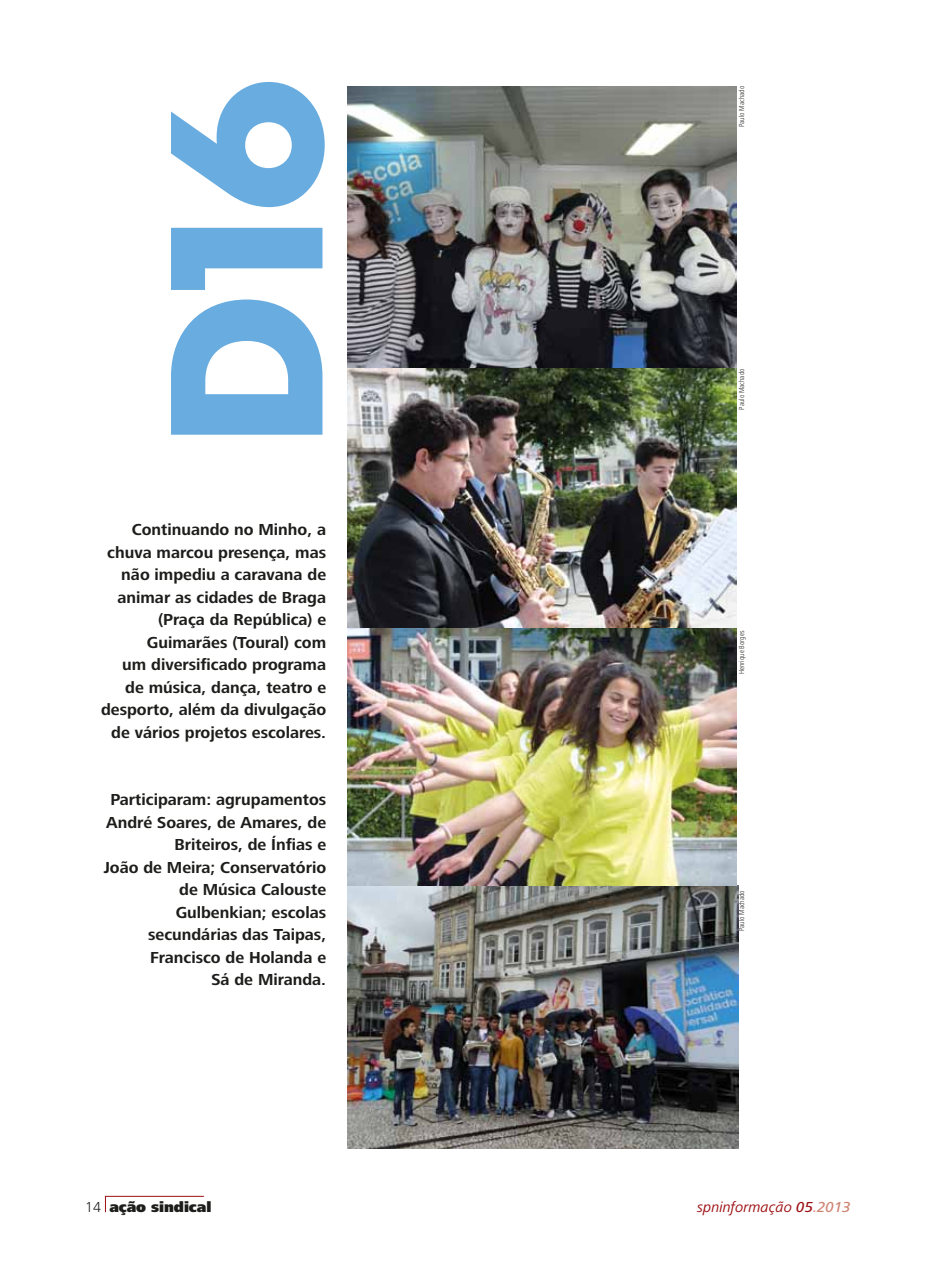
<style>
.page{position:relative;width:936px;height:1276px;background:#fff}
.page>*{position:absolute;margin:0;border:0;box-sizing:border-box;transform-origin:0 0}
.t1{font:222.6px "Neutra Disp Titling";color:#69acdf}
.t2{font:700 16.5px/22.5px "Frutiger Next LT";color:#1d1d1b;text-align:right}
.t3{font:italic 15px "Frutiger Next LT";color:#9d0f12}
.t4{font:900 15px "Frutiger Next LT";color:#1d1d1b}
.t5{font:300 15px "Frutiger Next LT";color:#1d1d1b}
.t6{font:300 condensed 7.5px "Frutiger Next LT";color:#1d1d1b}
.s1{font-weight:500}
.s2{font-weight:500;color:#cf8471}
</style>
<div class="page">
<svg style="left:105px;top:1195px;width:99px;height:18px"></svg>
<img style="left:347px;top:86px;width:389px;height:283px">
<img style="left:347px;top:369px;width:389px;height:517px">
<img style="left:347px;top:886px;width:391px;height:262px">
<h1 class="t1" style="left:107px;top:448px;width:373px;rotate:-90deg">D16</h1>
<p class="t2" style="left:101px;top:518px;width:226px">Continuando no Minho, a chuva marcou presença, mas não impediu a caravana de animar as cidades de Braga (Praça da República) e<br>Guimarães (Toural) com<br>um diversificado programa de música, dança, teatro e desporto, além da divulgação de vários projetos escolares.</p>
<p class="t2" style="left:104px;top:788px;width:224px">Participaram: agrupamentos<br>André Soares, de Amares, de<br>Briteiros, de Ínfias e<br>João de Meira; Conservatório de Música Calouste<br>Gulbenkian; escolas secundárias das Taipas,<br>Francisco de Holanda e<br>Sá de Miranda.</p>
<p class="t6" style="left:737px;top:127px;width:42px;rotate:-90deg">Paulo Machado</p>
<p class="t6" style="left:737px;top:410px;width:42px;rotate:-90deg">Paulo Machado</p>
<p class="t6" style="left:737px;top:674px;width:45px;rotate:-90deg">Henrique Borges</p>
<p class="t6" style="left:737px;top:931px;width:42px;rotate:-90deg">Paulo Machado</p>
<p class="t5" style="left:85px;top:1199px;width:17px">14</p>
<p class="t4" style="left:109px;top:1198px;width:103px">ação sindical</p>
<p class="t3" style="left:697px;top:1199px;width:155px">spninformação <span class="s1">05</span><span class="s2">.2013</span></p>
</div>
